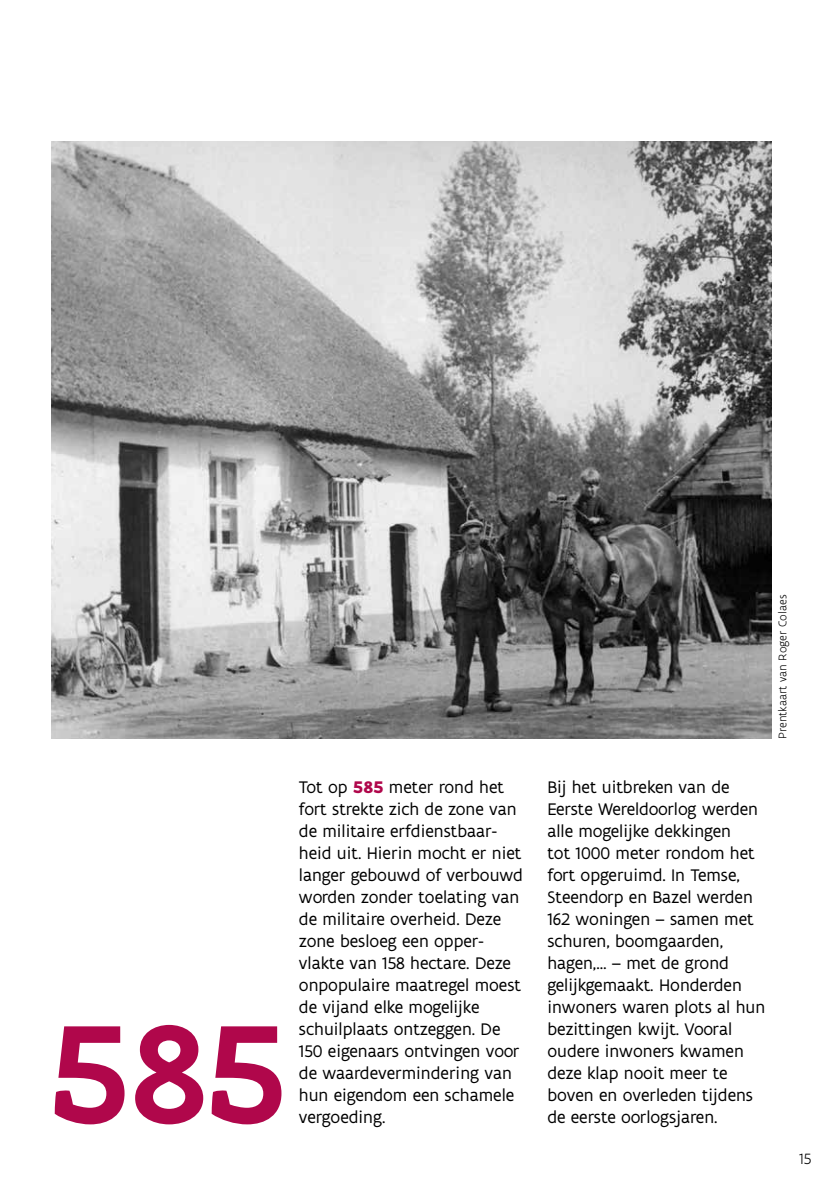
<style>
.page{position:relative;width:840px;height:1191px;background:#fff}
.page>*{position:absolute;margin:0;border:0;box-sizing:border-box;transform-origin:0 0}
.t1{font:500 150px "Flanders Art Serif";color:#b0074b}
.t2{font:18px/22px "Flanders Art Sans";color:#000}
.t3{font:300 16px "Flanders Art Sans";color:#000}
.t4{font:300 12px "Flanders Art Sans";color:#000}
.s1{font-weight:700;color:#b0074b}
</style>
<div class="page">
<img style="left:51px;top:142px;width:720px;height:596px">
<h1 class="t1" style="left:51px;top:977px;width:237px">585</h1>
<p class="t4" style="left:775px;top:738px;width:145px;rotate:-90deg">Prentkaart van Roger Colaes</p>
<p class="t2" style="left:299px;top:776px;width:225px">Tot op <span class="s1">585</span> meter rond het fort strekte zich de zone van de militaire erfdienstbaar&shy;heid uit. Hierin mocht er niet langer gebouwd of verbouwd worden zonder toelating van de militaire overheid. Deze zone besloeg een opper&shy;vlakte van 158 hectare. Deze onpopulaire maatregel moest de vijand elke mogelijke schuilplaats ontzeggen. De<br>150 eigenaars ontvingen voor de waardevermindering van hun eigendom een schamele vergoeding.</p>
<p class="t2" style="left:547px;top:776px;width:219px">Bij het uitbreken van de<br>Eerste Wereldoorlog werden alle mogelijke dekkingen<br>tot 1000 meter rondom het fort opgeruimd. In Temse,<br>Steendorp en Bazel werden<br>162 woningen – samen met schuren, boomgaarden, hagen,… – met de grond gelijkgemaakt. Honderden inwoners waren plots al hun bezittingen kwijt. Vooral oudere inwoners kwamen deze klap nooit meer te boven en overleden tijdens de eerste oorlogsjaren.</p>
<p class="t3" style="left:798px;top:1149px;width:14px">15</p>
</div>
